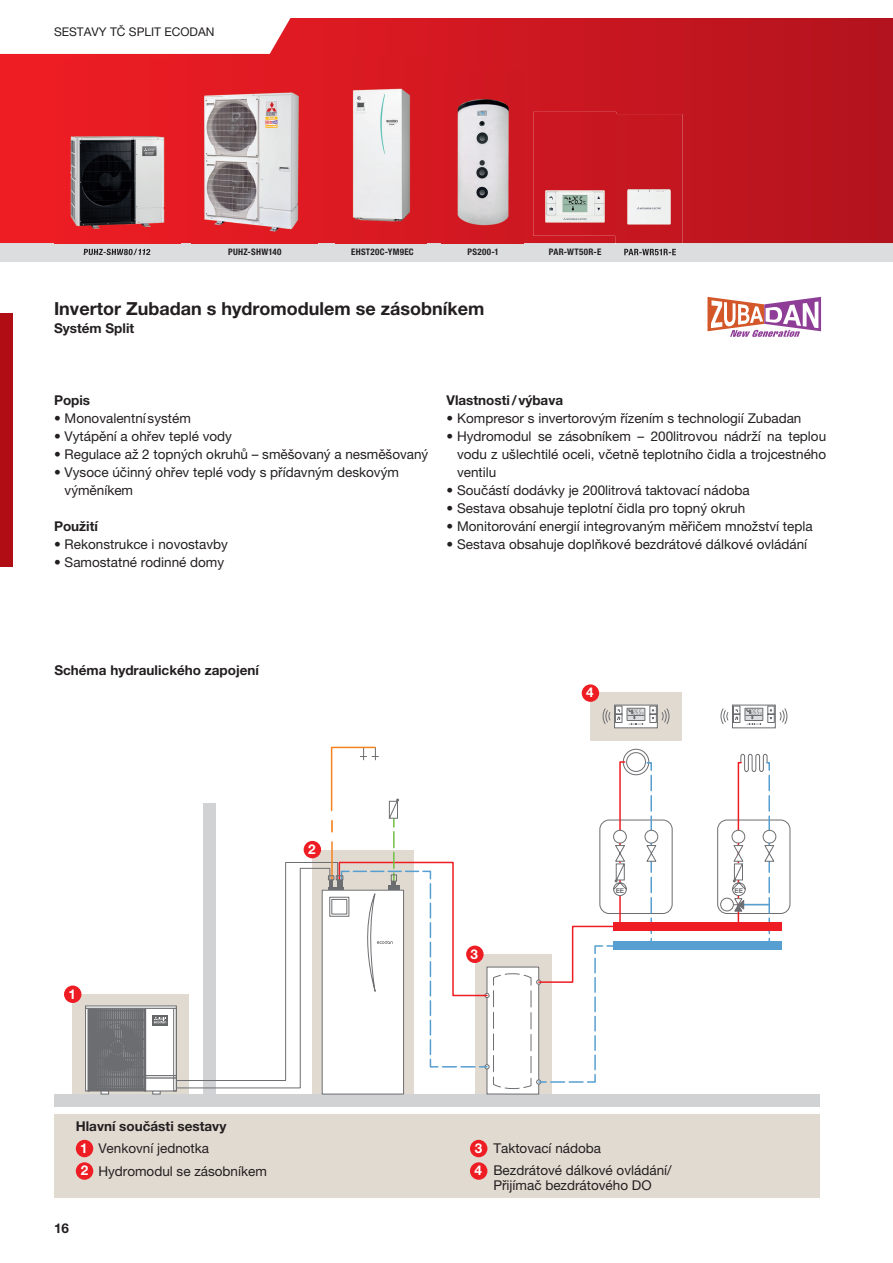
<style>
.page{position:relative;width:893px;height:1263px;background:#fff}
.page>*{position:absolute;margin:0;border:0;box-sizing:border-box;transform-origin:0 0}
.t1{font:700 18px "Helvetica Neue LT Pro";color:#231f20}
.t2{font:13.5px/18px "Helvetica Neue LT Pro";color:#231f20}
.t3{font:700 13.5px "Helvetica Neue LT Pro";color:#231f20}
.t4{font:700 13.5px/22.5px "Helvetica Neue LT Pro";color:#fff}
.t5{font:12px "Helvetica Neue LT Pro";color:#231f20}
.t6{font:700 condensed 9px "Helvetica Neue LT Pro";letter-spacing:.03em;color:#231f20}
.t7{font:700 6.6px "Helvetica Neue LT Pro";color:#6d6e71}
</style>
<div class="page">
<div style="left:0;top:243px;width:893px;height:18px;background:#dcdddf"></div>
<svg style="left:707px;top:297px;width:114px;height:40px"></svg>
<div style="left:0;top:314px;width:13px;height:253px;background:#b00d15"></div>
<svg style="left:0;top:18px;width:893px;height:225px;background:#c81620"></svg>
<img style="left:192px;top:48px;width:126px;height:195px">
<img style="left:441px;top:243px;width:83px;height:1px">
<img style="left:441px;top:71px;width:83px;height:172px">
<img style="left:533px;top:112px;width:83px;height:124px">
<img style="left:616px;top:114px;width:67px;height:142px">
<img style="left:624px;top:249px;width:52px;height:6px">
<img style="left:616px;top:114px;width:1px;height:122px">
<img style="left:336px;top:57px;width:91px;height:187px">
<img style="left:54px;top:59px;width:126px;height:190px">
<img style="left:84px;top:249px;width:67px;height:3px">
<svg style="left:0;top:18px;width:298px;height:36px"></svg>
<div style="left:73px;top:994px;width:116px;height:107px;background:#e1dad1"></div>
<div style="left:54px;top:1094px;width:766px;height:13px;background:#d1d2d4"></div>
<div style="left:599px;top:820px;width:73px;height:94px;border:1px solid #6c6d70;border-radius:9px"></div>
<div style="left:717px;top:820px;width:73px;height:94px;border:1px solid #6c6d70;border-radius:9px"></div>
<div style="left:613px;top:941px;width:169px;height:8px;background:#579fd0"></div>
<div style="left:645px;top:830px;width:13px;height:13px;border:1px solid #6d6e71;border-radius:50%"></div>
<div style="left:763px;top:830px;width:13px;height:13px;border:1px solid #6d6e71;border-radius:50%"></div>
<div style="left:54px;top:1114px;width:766px;height:83px;background:#e1dad1"></div>
<div style="left:76px;top:1140px;width:17px;height:17px;background:#ee1d23;border-radius:50%"></div>
<div style="left:76px;top:1162px;width:17px;height:18px;background:#ee1d23;border-radius:50%"></div>
<div style="left:470px;top:1140px;width:17px;height:17px;background:#ee1d23;border-radius:50%"></div>
<div style="left:470px;top:1162px;width:17px;height:18px;background:#ee1d23;border-radius:50%"></div>
<svg style="left:717px;top:753px;width:58px;height:188px"></svg>
<div style="left:613px;top:922px;width:169px;height:9px;background:#ee1d23"></div>
<div style="left:590px;top:692px;width:92px;height:49px;background:#e1dad1"></div>
<div style="left:64px;top:985px;width:17px;height:18px;background:#ee1d23;border-radius:50%"></div>
<div style="left:614px;top:705px;width:43px;height:23px;background:#fff;border:1px solid #6c6d70"></div>
<svg style="left:602px;top:706px;width:68px;height:19px"></svg>
<div style="left:732px;top:705px;width:43px;height:23px;background:#fff;border:1px solid #6c6d70"></div>
<svg style="left:720px;top:706px;width:68px;height:19px"></svg>
<div style="left:582px;top:684px;width:17px;height:18px;background:#ee1d23;border-radius:50%"></div>
<svg style="left:176px;top:746px;width:481px;height:349px"></svg>
<div style="left:145px;top:1077px;width:32px;height:14px;background:#fff;border:1px solid #6c6d70"></div>
<svg style="left:85px;top:1008px;width:2px;height:83px"></svg>
<div style="left:145px;top:1075px;width:32px;height:3px;background:#fff;border:1px solid #6c6d70"></div>
<div style="left:145px;top:1008px;width:32px;height:68px;background:#fff;border:1px solid #6c6d70"></div>
<div style="left:152px;top:1015px;width:16px;height:10px;background:#656868"></div>
<svg style="left:87px;top:1008px;width:80px;height:86px"></svg>
<div style="left:173px;top:1008px;width:4px;height:83px;border:1px solid #6c6d70"></div>
<div style="left:85px;top:1005px;width:92px;height:3px;background:#fff;border:1px solid #6c6d70"></div>
<p class="t5" style="left:54px;top:25px;width:162px">SESTAVY TČ SPLIT ECODAN</p>
<p class="t6" style="left:83px;top:247px;width:68px">PUHZ-SHW80 / 112</p>
<p class="t6" style="left:351px;top:247px;width:64px">EHST20C-YM9EC</p>
<p class="t6" style="left:549px;top:247px;width:54px">PAR-WT50R-E</p>
<p class="t6" style="left:468px;top:247px;width:33px">PS200-1</p>
<p class="t6" style="left:228px;top:247px;width:55px">PUHZ-SHW140</p>
<h1 class="t1" style="left:54px;top:297px;width:432px">Invertor Zubadan s hydromodulem se zásobníkem</h1>
<p class="t3" style="left:54px;top:320px;width:82px">Systém Split</p>
<p class="t3" style="left:54px;top:392px;width:38px">Popis</p>
<p class="t2" style="left:54px;top:409px;width:138px">• Monovalentní systém</p>
<p class="t2" style="left:54px;top:427px;width:179px">• Vytápění a ohřev teplé vody</p>
<p class="t2" style="left:54px;top:445px;width:376px">• Regulace až 2 topných okruhů – směšovaný a nesměšovaný</p>
<p class="t2" style="left:65px;top:463px;width:336px;text-indent:-11px">• Vysoce účinný ohřev teplé vody s přídavným deskovým výměníkem</p>
<p class="t3" style="left:54px;top:518px;width:45px">Použití</p>
<p class="t2" style="left:54px;top:535px;width:175px">• Rekonstrukce i novostavby</p>
<p class="t2" style="left:54px;top:553px;width:172px">• Samostatné rodinné domy</p>
<p class="t3" style="left:446px;top:392px;width:118px">Vlastnosti / výbava</p>
<p class="t2" style="left:446px;top:409px;width:356px">• Kompresor s invertorovým řízením s technologií Zubadan</p>
<p class="t2" style="left:457px;top:427px;width:371px;text-align:justify;text-indent:-11px">• Hydromodul se zásobníkem – 200litrovou nádrží na teplou vodu z ušlechtilé oceli, včetně teplotního čidla a trojcestného ventilu</p>
<p class="t2" style="left:446px;top:481px;width:305px">• Součástí dodávky je 200litrová taktovací nádoba</p>
<p class="t2" style="left:446px;top:499px;width:300px">• Sestava obsahuje teplotní čidla pro topný okruh</p>
<p class="t2" style="left:446px;top:517px;width:368px">• Monitorování energií integrovaným měřičem množství tepla</p>
<p class="t2" style="left:446px;top:535px;width:362px">• Sestava obsahuje doplňkové bezdrátové dálkové ovládání</p>
<p class="t3" style="left:54px;top:662px;width:206px">Schéma hydraulického zapojení</p>
<p class="t4" style="left:586px;top:681px;width:9px">4</p>
<p class="t4" style="left:68px;top:982px;width:9px">1</p>
<p class="t3" style="left:76px;top:1118px;width:152px">Hlavní součásti sestavy</p>
<p class="t4" style="left:308px;top:837px;width:9px">2</p>
<p class="t4" style="left:471px;top:942px;width:9px">3</p>
<p class="t7" style="left:616px;top:886px;width:10px">EE</p>
<p class="t7" style="left:735px;top:886px;width:10px">EE</p>
<p class="t3" style="left:54px;top:1220px;width:17px">16</p>
<p class="t4" style="left:80px;top:1136px;width:9px">1<br>2</p>
<p class="t2" style="left:98px;top:1137px;width:170px;line-height:22.5px">Venkovní jednotka<br>Hydromodul se zásobníkem</p>
<p class="t4" style="left:474px;top:1136px;width:9px">3<br>4</p>
<p class="t2" style="left:493px;top:1136px;width:180px;line-height:22.5px">Taktovací nádoba<br>Bezdrátové dálkové ovládání/</p>
<p class="t2" style="left:493px;top:1176px;width:160px">Přijímač bezdrátového DO</p>
</div>
